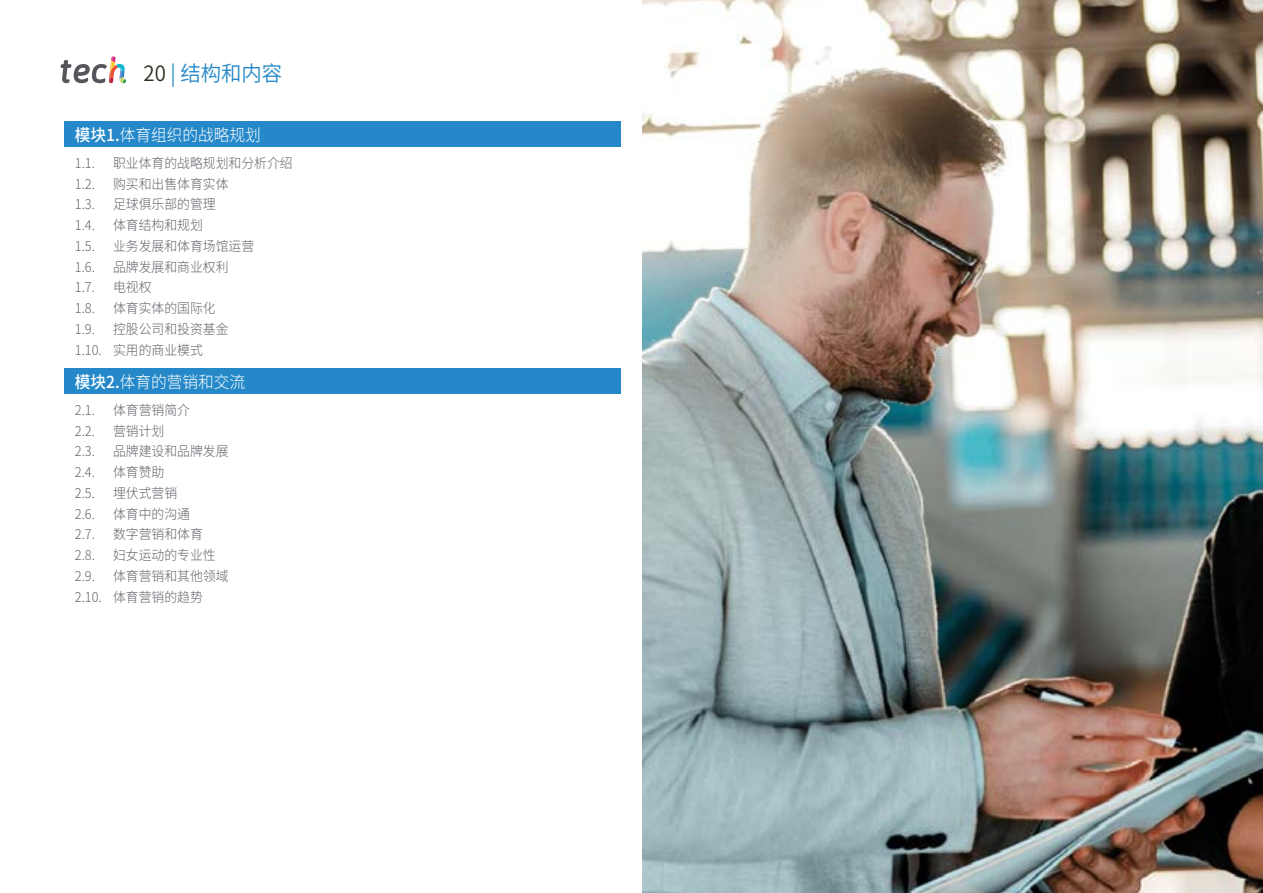
<style>
.page{position:relative;width:1263px;height:893px;background:#fff}
.page>*{position:absolute;margin:0;border:0;box-sizing:border-box;transform-origin:0 0}
.t1{font:21px "Source Han Sans CN";color:#2488c9}
.t2{font:300 16.5px "Source Han Sans CN";color:#fff;scale:.95 1}
.t3{font:300 13.5px/20.7px "Source Han Sans CN";color:#61646a;scale:.95 1}
.s1{color:#312e20}
.s2{font-weight:500}
</style>
<div class="page">
<div style="left:64px;top:121px;width:557px;height:26px;background:#2488c9"></div>
<div style="left:64px;top:368px;width:557px;height:26px;background:#2488c9"></div>
<img style="left:642px;top:0;width:621px;height:893px">
<svg style="left:61px;top:57px;width:65px;height:27px"></svg>
<h1 class="t1" style="left:144px;top:61px;width:140px"><span class="s1">20</span> | 结构和内容</h1>
<p class="t2" style="left:75px;top:125px;width:197px"><span class="s2">模块1.</span>体育组织的战略规划</p>
<p class="t3" style="left:75px;top:153px;width:23px">1.1.</p>
<p class="t3" style="left:113px;top:153px;width:191px">职业体育的战略规划和分析介绍</p>
<p class="t3" style="left:75px;top:174px;width:23px">1.2.</p>
<p class="t3" style="left:113px;top:174px;width:123px">购买和出售体育实体</p>
<p class="t3" style="left:75px;top:194px;width:23px">1.3.</p>
<p class="t3" style="left:113px;top:194px;width:110px">足球俱乐部的管理</p>
<p class="t3" style="left:75px;top:215px;width:23px">1.4.</p>
<p class="t3" style="left:113px;top:215px;width:96px">体育结构和规划</p>
<p class="t3" style="left:75px;top:236px;width:23px">1.5.</p>
<p class="t3" style="left:113px;top:236px;width:150px">业务发展和体育场馆运营</p>
<p class="t3" style="left:75px;top:257px;width:23px">1.6.</p>
<p class="t3" style="left:113px;top:257px;width:123px">品牌发展和商业权利</p>
<p class="t3" style="left:75px;top:277px;width:23px">1.7.</p>
<p class="t3" style="left:113px;top:277px;width:42px">电视权</p>
<p class="t3" style="left:75px;top:298px;width:23px">1.8.</p>
<p class="t3" style="left:113px;top:298px;width:110px">体育实体的国际化</p>
<p class="t3" style="left:75px;top:319px;width:23px">1.9.</p>
<p class="t3" style="left:75px;top:319px;width:163px;text-indent:38px">控股公司和投资基金<br>1.10. 实用的商业模式</p>
<p class="t2" style="left:75px;top:372px;width:181px"><span class="s2">模块2.</span>体育的营销和交流</p>
<p class="t3" style="left:75px;top:400px;width:23px">2.1.</p>
<p class="t3" style="left:113px;top:400px;width:82px">体育营销简介</p>
<p class="t3" style="left:75px;top:421px;width:23px">2.2.</p>
<p class="t3" style="left:113px;top:421px;width:55px">营销计划</p>
<p class="t3" style="left:75px;top:441px;width:23px">2.3.</p>
<p class="t3" style="left:113px;top:441px;width:123px">品牌建设和品牌发展</p>
<p class="t3" style="left:75px;top:462px;width:23px">2.4.</p>
<p class="t3" style="left:113px;top:462px;width:55px">体育赞助</p>
<p class="t3" style="left:75px;top:483px;width:23px">2.5.</p>
<p class="t3" style="left:113px;top:483px;width:69px">埋伏式营销</p>
<p class="t3" style="left:75px;top:504px;width:23px">2.6.</p>
<p class="t3" style="left:113px;top:504px;width:82px">体育中的沟通</p>
<p class="t3" style="left:75px;top:524px;width:23px">2.7.</p>
<p class="t3" style="left:113px;top:524px;width:96px">数字营销和体育</p>
<p class="t3" style="left:75px;top:545px;width:23px">2.8.</p>
<p class="t3" style="left:113px;top:545px;width:110px">妇女运动的专业性</p>
<p class="t3" style="left:75px;top:566px;width:23px">2.9.</p>
<p class="t3" style="left:75px;top:566px;width:163px;text-indent:38px">体育营销和其他领域<br>2.10. 体育营销的趋势</p>
</div>
